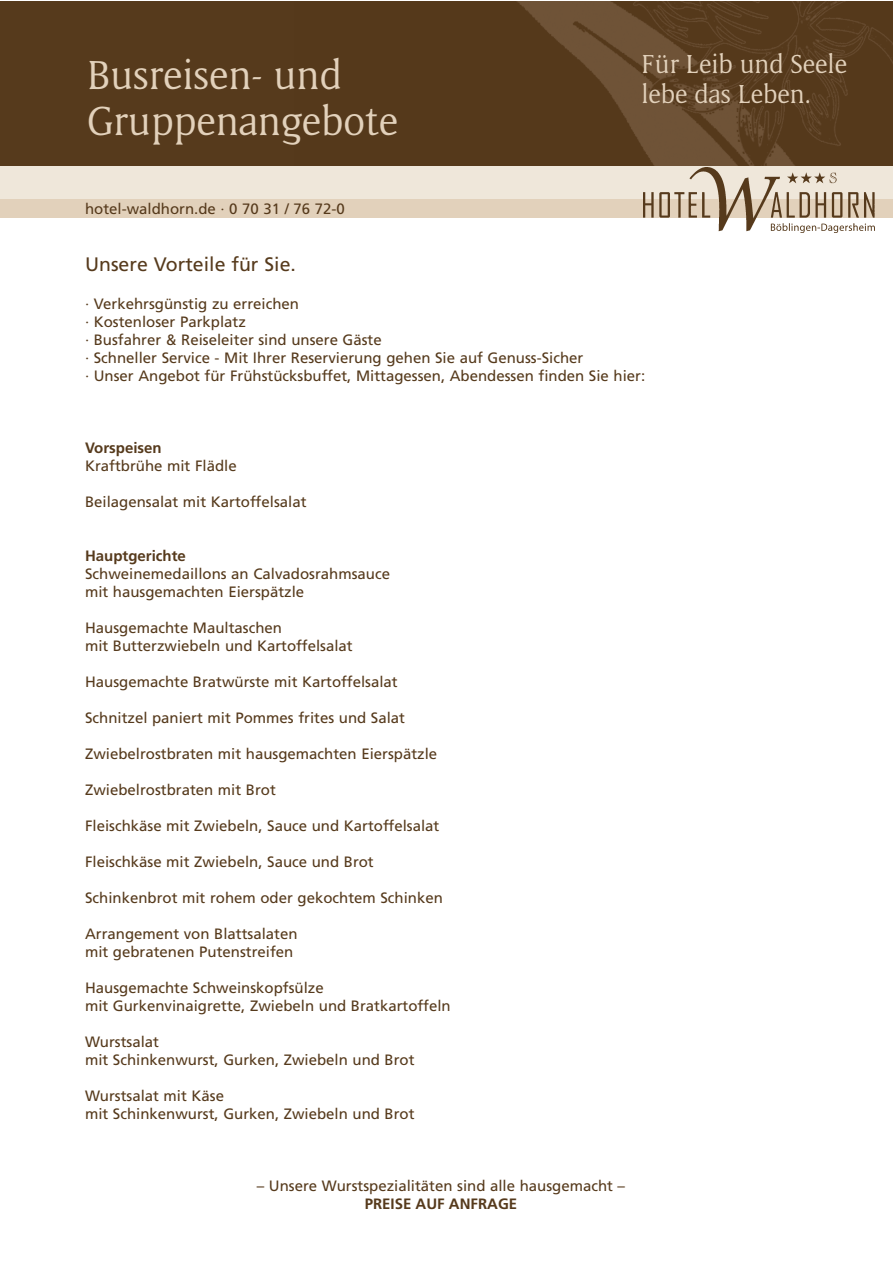
<style>
.page{position:relative;width:893px;height:1263px;background:#fff}
.page>*{position:absolute;margin:0;border:0;box-sizing:border-box;transform-origin:0 0}
.t1{font:42px/46.5px "Memento";color:#e2d1bb}
.t2{font:27px/30px "Memento";color:#e2d1bb}
.t3{font:19.5px "Frutiger";color:#563a1c}
.t4{font:15px/18px "Frutiger";color:#563a1c}
.t5{font:700 15px "Frutiger";color:#563a1c}
</style>
<div class="page">
<div style="left:0;top:198px;width:892px;height:20px;background:#e2d1bb"></div>
<div style="left:0;top:157px;width:892px;height:42px;background:#efe7da"></div>
<div style="left:0;top:1px;width:892px;height:164px;background:#563a1c"></div>
<img style="left:517px;top:1px;width:375px;height:164px">
<img style="left:644px;top:168px;width:230px;height:65px">
<h1 class="t1" style="left:87px;top:54px;width:313px">Busreisen- und<br>Gruppenangebote</h1>
<p class="t4" style="left:85px;top:201px;width:261px">hotel-waldhorn.de · 0 70 31 / 76 72-0</p>
<h2 class="t2" style="left:641px;top:51px;width:207px">Für Leib und Seele lebe das Leben.</h2>
<h3 class="t3" style="left:85px;top:256px;width:212px">Unsere Vorteile für Sie.</h3>
<p class="t4" style="left:85px;top:296px;width:562px">· Verkehrsgünstig zu erreichen<br>· Kostenloser Parkplatz<br>· Busfahrer &amp; Reiseleiter sind unsere Gäste<br>· Schneller Service - Mit Ihrer Reservierung gehen Sie auf Genuss-Sicher<br>· Unser Angebot für Frühstücksbuffet, Mittagessen, Abendessen finden Sie hier:</p>
<p class="t5" style="left:85px;top:442px;width:78px">Vorspeisen</p>
<p class="t4" style="left:85px;top:458px;width:153px">Kraftbrühe mit Flädle</p>
<p class="t4" style="left:85px;top:494px;width:223px">Beilagensalat mit Kartoffelsalat</p>
<p class="t5" style="left:85px;top:550px;width:102px">Hauptgerichte</p>
<p class="t4" style="left:85px;top:566px;width:307px">Schweinemedaillons an Calvadosrahmsauce mit hausgemachten Eierspätzle</p>
<p class="t4" style="left:85px;top:620px;width:269px">Hausgemachte Maultaschen<br>mit Butterzwiebeln und Kartoffelsalat</p>
<p class="t4" style="left:85px;top:674px;width:314px">Hausgemachte Bratwürste mit Kartoffelsalat</p>
<p class="t4" style="left:85px;top:710px;width:322px">Schnitzel paniert mit Pommes frites und Salat</p>
<p class="t4" style="left:85px;top:746px;width:354px">Zwiebelrostbraten mit hausgemachten Eierspätzle</p>
<p class="t4" style="left:85px;top:782px;width:192px">Zwiebelrostbraten mit Brot</p>
<p class="t4" style="left:85px;top:818px;width:356px">Fleischkäse mit Zwiebeln, Sauce und Kartoffelsalat</p>
<p class="t4" style="left:85px;top:854px;width:290px">Fleischkäse mit Zwiebeln, Sauce und Brot</p>
<p class="t4" style="left:85px;top:890px;width:359px">Schinkenbrot mit rohem oder gekochtem Schinken</p>
<p class="t4" style="left:85px;top:926px;width:214px">Arrangement von Blattsalaten mit gebratenen Putenstreifen</p>
<p class="t4" style="left:85px;top:980px;width:367px">Hausgemachte Schweinskopfsülze<br>mit Gurkenvinaigrette, Zwiebeln und Bratkartoffeln</p>
<p class="t4" style="left:85px;top:1034px;width:331px">Wurstsalat<br>mit Schinkenwurst, Gurken, Zwiebeln und Brot</p>
<p class="t4" style="left:85px;top:1088px;width:331px">Wurstsalat mit Käse<br>mit Schinkenwurst, Gurken, Zwiebeln und Brot</p>
<p class="t4" style="left:257px;top:1178px;width:370px">– Unsere Wurstspezialitäten sind alle hausgemacht –</p>
<p class="t5" style="left:365px;top:1198px;width:154px">PREISE AUF ANFRAGE</p>
</div>
